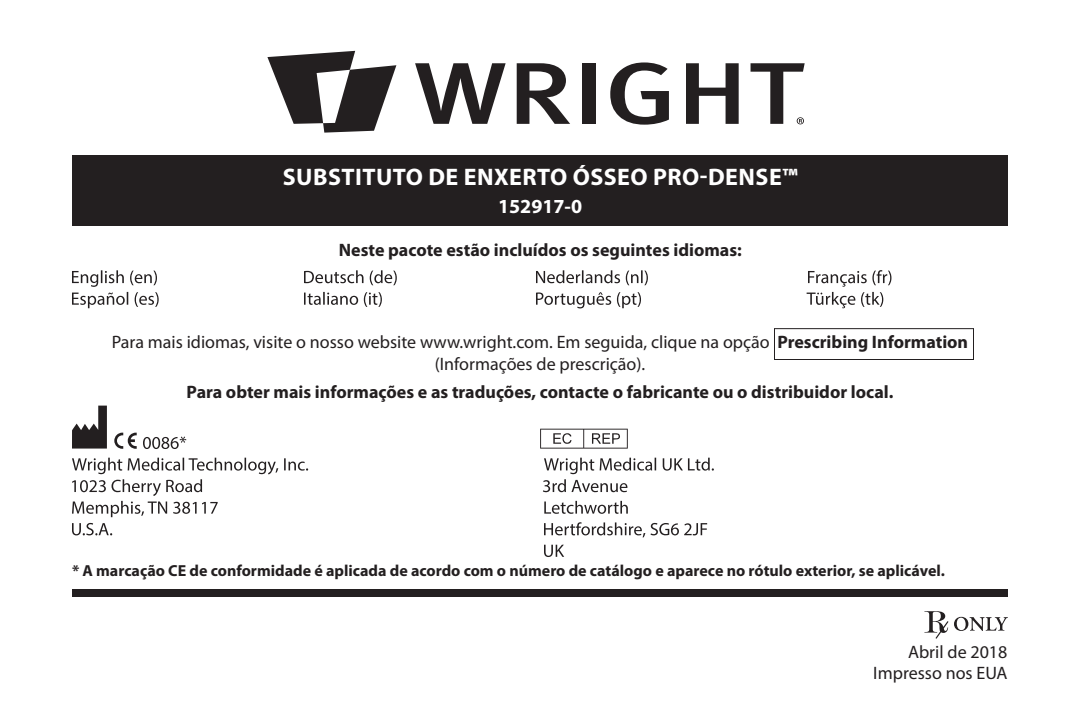
<style>
.page{position:relative;width:1080px;height:720px;background:#fff}
.page>*{position:absolute;margin:0;border:0;box-sizing:border-box;transform-origin:0 0}
.t1{font:700 24px "Myriad Pro";letter-spacing:.02em;color:#fff}
.t2{font:700 20px "Myriad Pro";color:#fff}
.t3{font:18px/21.6px "Myriad Pro";color:#231f20;text-align:right}
.t4{font:700 18px "Myriad Pro";color:#231f20}
.t5{font:700 16px "Myriad Pro";color:#231f20}
.s1{font-weight:700}
</style>
<div class="page">
<div style="left:72px;top:155px;width:936px;height:70px;background:#231f20"></div>
<svg style="left:924px;top:611px;width:84px;height:28px"></svg>
<div style="left:72px;top:590px;width:936px;height:7px;background:#231f20"></div>
<svg style="left:72px;top:406px;width:556px;height:43px"></svg>
<svg style="left:72px;top:458px;width:642px;height:79px"></svg>
<svg style="left:544px;top:545px;width:20px;height:12px"></svg>
<div style="left:774px;top:328px;width:200px;height:32px;border:1px solid #231f20"></div>
<svg style="left:72px;top:270px;width:819px;height:38px"></svg>
<svg style="left:415px;top:63px;width:91px;height:61px"></svg>
<svg style="left:517px;top:63px;width:53px;height:61px"></svg>
<div style="left:583px;top:63px;width:13px;height:61px;background:#231f20"></div>
<svg style="left:610px;top:62px;width:59px;height:63px"></svg>
<svg style="left:686px;top:63px;width:53px;height:61px"></svg>
<svg style="left:267px;top:51px;width:129px;height:82px"></svg>
<svg style="left:751px;top:63px;width:54px;height:61px"></svg>
<h1 class="t1" style="left:283px;top:161px;width:516px">SUBSTITUTO DE ENXERTO ÓSSEO PRO-DENSE™</h1>
<p class="t2" style="left:498px;top:193px;width:86px">152917-0</p>
<p class="t4" style="left:339px;top:238px;width:405px">Neste pacote estão incluídos os seguintes idiomas:</p>
<p class="t3" style="left:112px;top:331px;width:858px;text-align:center">Para mais idiomas, visite o nosso website www.wright.com. Em seguida, clique na opção <span class="s1">Prescribing Information </span>(Informações de prescrição).</p>
<p class="t4" style="left:187px;top:380px;width:708px">Para obter mais informações e as traduções, contacte o fabricante ou o distribuidor local.</p>
<p class="t5" style="left:72px;top:560px;width:874px">* A marcação CE de conformidade é aplicada de acordo com o número de catálogo e aparece no rótulo exterior, se aplicável.</p>
<p class="t3" style="left:873px;top:641px;width:136px">Abril de 2018<br>Impresso nos EUA</p>
</div>
